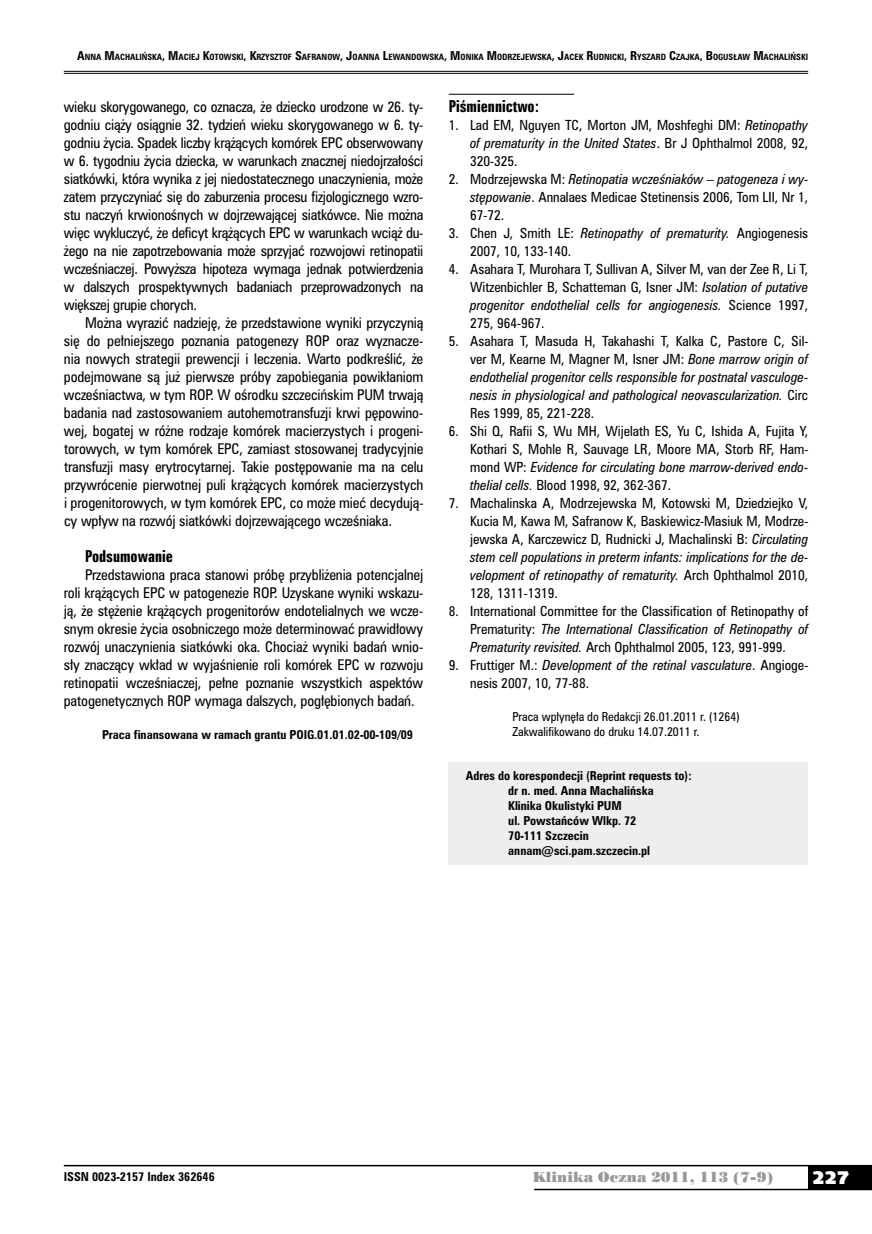
<style>
.page{position:relative;width:872px;height:1234px;background:#fff}
.page>*{position:absolute;margin:0;border:0;box-sizing:border-box;transform-origin:0 0}
.t1{font:18px "Humanst 531 U Blk PL";color:#fff}
.t2{font:15px "Zurich Bd X Cn PL";color:#000}
.t3{font:13.5px/18px "Zurich Cn PL";letter-spacing:-.01em;color:#000;text-align:justify}
.t4{font:13.5px "Poster Bodoni PL";color:#98989c}
.t5{font:12.75px/18px "Zurich Cn PL";color:#000;text-align:justify}
.t6{font:italic 12.75px/18px "Zurich Cn PL";color:#000;text-align:justify}
.t7{font:700 11.25px/15px "Zurich Cn PL";color:#000}
.t8{font:11.25px/15px "Zurich Cn PL";color:#000}
.t9{font:700 7.8px "Zurich Cn PL";color:#000}
.s1{font-size:11.25px}
.s2{font-style:italic}
.s3{font-style:normal}
</style>
<div class="page">
<div style="left:808px;top:1165px;width:64px;height:24px;background:#000"></div>
<hr style="left:64px;top:1164px;width:808px;height:2px;background:#000">
<hr style="left:534px;top:1188px;width:338px;height:1px;background:#000">
<hr style="left:64px;top:71px;width:744px;height:1px;background:#000">
<hr style="left:64px;top:73px;width:744px;height:1px;background:#000">
<div style="left:449px;top:762px;width:359px;height:102px;background:#edeeef"></div>
<hr style="left:449px;top:94px;width:125px;height:1px;background:#000">
<p class="t9" style="left:77px;top:52px;width:732px"><span class="s1">A</span>NNA <span class="s1">M</span>ACHALIŃSKA<span class="s1">, M</span>ACIEJ <span class="s1">K</span>OTOWSKI<span class="s1">, K</span>RZYSZTOF <span class="s1">S</span>AFRANOW<span class="s1">, J</span>OANNA <span class="s1">L</span>EWANDOWSKA<span class="s1">, M</span>ONIKA <span class="s1">M</span>ODRZEJEWSKA<span class="s1">, J</span>ACEK <span class="s1">R</span>UDNICKI<span class="s1">, R</span>YSZARD <span class="s1">C</span>ZAJKA<span class="s1">, B</span>OGUSŁAW <span class="s1">M</span>ACHALIŃSKI</p>
<p class="t3" style="left:64px;top:97px;width:361px">wieku skorygowanego, co oznacza, że dziecko urodzone w 26. ty&shy;godniu ciąży osiągnie 32. tydzień wieku skorygowanego w 6. ty&shy;godniu życia. Spadek liczby krążących komórek EPC obserwowany w 6. tygodniu życia dziecka, w warunkach znacznej niedojrzałości siatkówki, która wynika z jej niedostatecznego unaczynienia, może zatem przyczyniać się do zaburzenia procesu fizjologicznego wzro&shy;stu naczyń krwionośnych w dojrzewającej siatkówce. Nie można więc wykluczyć, że deficyt krążących EPC w warunkach wciąż du&shy;żego na nie zapotrzebowania może sprzyjać rozwojowi retinopatii wcześniaczej. Powyższa hipoteza wymaga jednak potwierdzenia w dalszych prospektywnych badaniach przeprowadzonych na większej grupie chorych.</p>
<p class="t3" style="left:64px;top:313px;width:361px;text-indent:21px">Można wyrazić nadzieję, że przedstawione wyniki przyczynią się do pełniejszego poznania patogenezy ROP oraz wyznacze&shy;nia nowych strategii prewencji i leczenia. Warto podkreślić, że podejmowane są już pierwsze próby zapobiegania powikłaniom wcześniactwa, w tym ROP. W ośrodku szczecińskim PUM trwają badania nad zastosowaniem autohemotransfuzji krwi pępowino&shy;wej, bogatej w różne rodzaje komórek macierzystych i progeni&shy;torowych, w tym komórek EPC, zamiast stosowanej tradycyjnie transfuzji masy erytrocytarnej. Takie postępowanie ma na celu przywrócenie pierwotnej puli krążących komórek macierzystych i progenitorowych, w tym komórek EPC, co może mieć decydują&shy;cy wpływ na rozwój siatkówki dojrzewającego wcześniaka.</p>
<p class="t2" style="left:85px;top:546px;width:89px">Podsumowanie</p>
<p class="t3" style="left:64px;top:565px;width:361px;text-indent:21px">Przedstawiona praca stanowi próbę przybliżenia potencjalnej roli krążących EPC w patogenezie ROP. Uzyskane wyniki wskazu&shy;ją, że stężenie krążących progenitorów endotelialnych we wcze&shy;snym okresie życia osobniczego może determinować prawidłowy rozwój unaczynienia siatkówki oka. Chociaż wyniki badań wnio&shy;sły znaczący wkład w wyjaśnienie roli komórek EPC w rozwoju retinopatii wcześniaczej, pełne poznanie wszystkich aspektów patogenetycznych ROP wymaga dalszych, pogłębionych badań.</p>
<p class="t7" style="left:102px;top:727px;width:312px">Praca finansowana w ramach grantu POIG.01.01.02-00-109/09</p>
<p class="t2" style="left:449px;top:96px;width:92px">Piśmiennictwo:</p>
<p class="t5" style="left:470px;top:115px;width:340px;text-indent:-21px">1. Lad EM, Nguyen TC, Morton JM, Moshfeghi DM: <span class="s2">Retinopathy of prematurity in the United States</span>. Br J Ophthalmol 2008, 92, 320-325.</p>
<p class="t5" style="left:470px;top:169px;width:340px;text-indent:-21px">2. Modrzejewska M: <span class="s2">Retinopatia wcześniaków – patogeneza i wy&shy;stępowanie</span>. Annalaes Medicae Stetinensis 2006, Tom LII, Nr 1, 67-72.</p>
<p class="t5" style="left:470px;top:223px;width:340px;text-indent:-21px">3. Chen J, Smith LE: <span class="s2">Retinopathy of prematurity.</span> Angiogenesis<br>2007, 10, 133-140.</p>
<p class="t5" style="left:470px;top:259px;width:340px;text-indent:-21px">4. Asahara T, Murohara T, Sullivan A, Silver M, van der Zee R, Li T, Witzenbichler B, Schatteman G, Isner JM: <span class="s2">Isolation of putative progenitor endothelial cells for angiogenesis.</span> Science 1997, 275, 964-967.</p>
<p class="t6" style="left:470px;top:331px;width:340px;text-indent:-21px"><span class="s3">5. Asahara T, Masuda H, Takahashi T, Kalka C, Pastore C, Sil&shy;ver M, Kearne M, Magner M, Isner JM:</span> Bone marrow origin of endothelial progenitor cells responsible for postnatal vasculoge&shy;nesis in physiological and pathological neovascularization. <span class="s3">Circ Res 1999, 85, 221-228.</span></p>
<p class="t5" style="left:470px;top:422px;width:340px;text-indent:-21px">6. Shi Q, Rafii S, Wu MH, Wijelath ES, Yu C, Ishida A, Fujita Y, Kothari S, Mohle R, Sauvage LR, Moore MA, Storb RF, Ham&shy;mond WP: <span class="s2">Evidence for circulating bone marrow-derived endo&shy;thelial cells.</span> Blood 1998, 92, 362-367.</p>
<p class="t5" style="left:470px;top:494px;width:340px;text-indent:-21px">7. Machalinska A, Modrzejewska M, Kotowski M, Dziedziejko V, Kucia M, Kawa M, Safranow K, Baskiewicz-Masiuk M, Modrze&shy;jewska A, Karczewicz D, Rudnicki J, Machalinski B: <span class="s2">Circulating stem cell populations in preterm infants: implications for the de&shy;velopment of retinopathy of rematurity.</span> Arch Ophthalmol 2010, 128, 1311-1319.</p>
<p class="t5" style="left:470px;top:602px;width:340px;text-indent:-21px">8. International Committee for the Classification of Retinopathy of Prematurity: <span class="s2">The International Classification of Retinopathy of Prematurity revisited.</span> Arch Ophthalmol 2005, 123, 991-999.</p>
<p class="t5" style="left:470px;top:656px;width:340px;text-indent:-21px">9. Fruttiger M.: <span class="s2">Development of the retinal vasculature</span>. Angioge&shy;nesis 2007, 10, 77-88.</p>
<p class="t8" style="left:512px;top:709px;width:229px">Praca wpłynęła do Redakcji 26.01.2011 r. (1264)<br>Zakwalifikowano do druku 14.07.2011 r.</p>
<p class="t7" style="left:508px;top:767px;width:185px;text-indent:-43px">Adres do korespondecji (Reprint requests to): dr n. med. Anna Machalińska<br>Klinika Okulistyki PUM<br>ul. Powstańców Wlkp. 72<br>70-111 Szczecin annam@sci.pam.szczecin.pl</p>
<p class="t7" style="left:64px;top:1168px;width:152px">ISSN 0023-2157 Index 362646</p>
<p class="t4" style="left:532px;top:1168px;width:242px">Klinika Oczna 2011, 113 (7-9)</p>
<h1 class="t1" style="left:812px;top:1165px;width:38px">227</h1>
</div>
